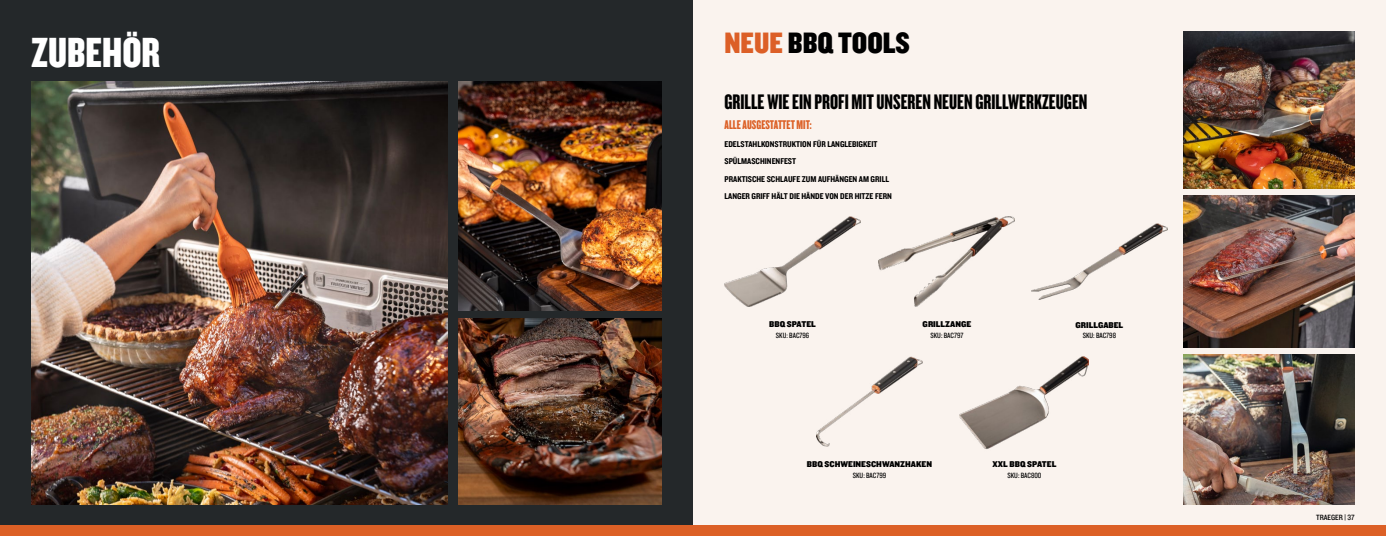
<style>
.page{position:relative;width:1386px;height:536px;background:#fff}
.page>*{position:absolute;margin:0;border:0;box-sizing:border-box;transform-origin:0 0}
.t1{font:43.75px "Knockout 69 Full Liteweight";color:#fff}
.t2{font:30.62px "Knockout 70 Full Welterwt";color:#000}
.t3{font:21.88px "Knockout 68 Full Featherwt";color:#000}
.t4{font:13.12px "Knockout 68 Full Featherwt";color:#dc6026}
.t5{font:8.75px/17.5px "Knockout 50 Welterweight";color:#000}
.t6{font:8.75px "Knockout 71 Full Middlewt";color:#000}
.t7{font:7.88px "Knockout 29 Junior Ltweight";color:#000}
.t8{font:7.88px "Knockout 30 Junior Welterwt";color:#000}
.s1{color:#dc5f27}
</style>
<div class="page">
<div style="left:0;top:0;width:693px;height:536px;background:#24282a"></div>
<div style="left:0;top:525px;width:702px;height:11px;background:#dc6026"></div>
<img style="left:32px;top:81px;width:416px;height:423px">
<img style="left:459px;top:81px;width:203px;height:229px">
<img style="left:459px;top:318px;width:203px;height:186px">
<div style="left:693px;top:0;width:693px;height:536px;background:#faf3ee"></div>
<div style="left:684px;top:525px;width:702px;height:11px;background:#dc6026"></div>
<img style="left:960px;top:356px;width:128px;height:93px">
<img style="left:817px;top:356px;width:105px;height:91px">
<img style="left:879px;top:216px;width:136px;height:91px">
<img style="left:724px;top:216px;width:137px;height:91px">
<img style="left:1031px;top:223px;width:136px;height:77px">
<img style="left:1183px;top:195px;width:171px;height:152px">
<img style="left:1183px;top:32px;width:171px;height:156px">
<img style="left:1183px;top:354px;width:171px;height:150px">
<h1 class="t1" style="left:32px;top:25px;width:130px">ZUBEHÖR</h1>
<h2 class="t2" style="left:724px;top:23px;width:187px"><span class="s1">NEUE</span> BBQ TOOLS</h2>
<h3 class="t3" style="left:724px;top:88px;width:364px">GRILLE WIE EIN PROFI MIT UNSEREN NEUEN GRILLWERKZEUGEN</h3>
<h3 class="t4" style="left:724px;top:117px;width:89px">ALLE AUSGESTATTET MIT:</h3>
<p class="t5" style="left:724px;top:135px;width:169px">EDELSTAHLKONSTRUKTION FÜR LANGLEBIGKEIT SPÜLMASCHINENFEST<br>PRAKTISCHE SCHLAUFE ZUM AUFHÄNGEN AM GRILL LANGER GRIFF HÄLT DIE HÄNDE VON DER HITZE FERN</p>
<p class="t6" style="left:769px;top:318px;width:48px">BBQ SPATEL</p>
<p class="t7" style="left:776px;top:330px;width:35px">SKU: BAC796</p>
<p class="t6" style="left:923px;top:318px;width:50px">GRILLZANGE</p>
<p class="t7" style="left:930px;top:330px;width:34px">SKU: BAC797</p>
<p class="t6" style="left:1075px;top:318px;width:49px">GRILLGABEL</p>
<p class="t7" style="left:1083px;top:330px;width:35px">SKU: BAC798</p>
<p class="t6" style="left:807px;top:458px;width:127px">BBQ SCHWEINESCHWANZHAKEN</p>
<p class="t7" style="left:853px;top:469px;width:35px">SKU: BAC799</p>
<p class="t6" style="left:993px;top:458px;width:65px">XXL BBQ SPATEL</p>
<p class="t7" style="left:1007px;top:469px;width:35px">SKU: BAC800</p>
<p class="t8" style="left:1316px;top:511px;width:40px">TRAEGER | 37</p>
</div>
